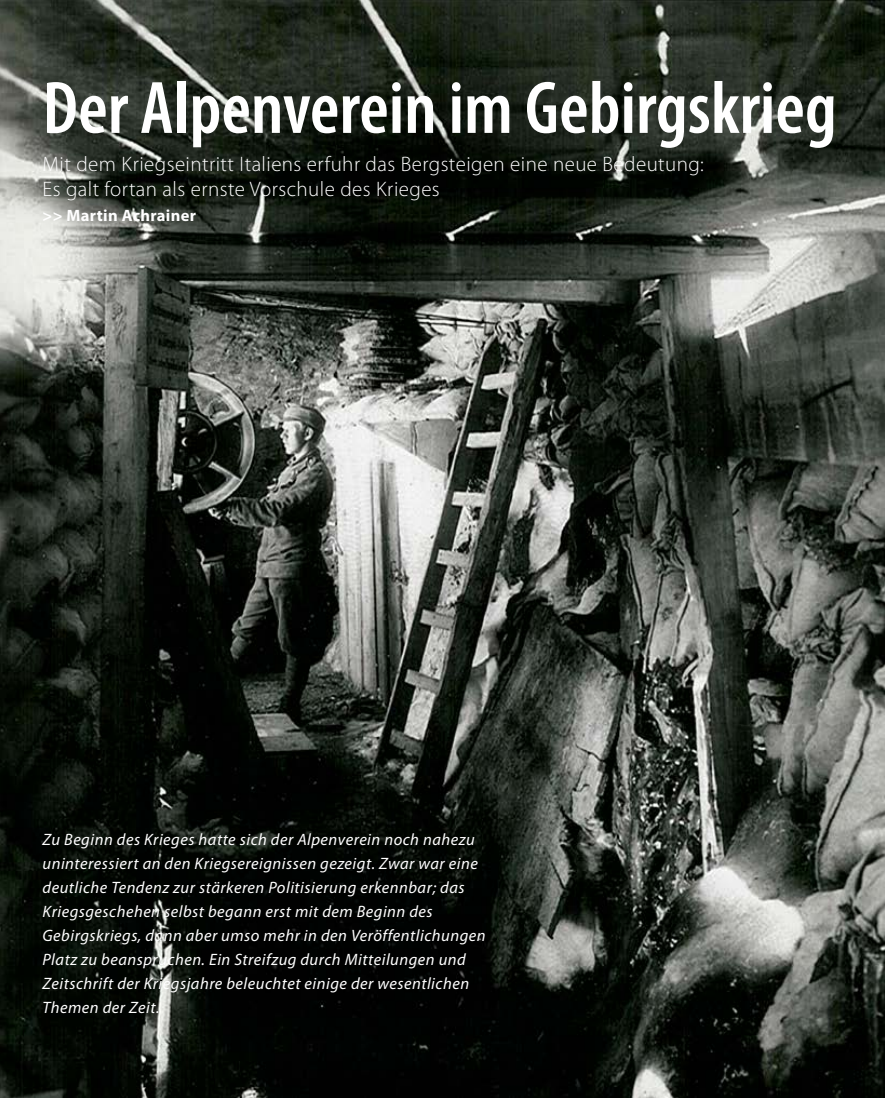
<style>
.page{position:relative;width:885px;height:1098px;background:#fff}
.page>*{position:absolute;margin:0;border:0;box-sizing:border-box;transform-origin:0 0}
.t1{font:600 condensed 75px "Myriad Pro";color:#fff}
.t2{font:300 21px/25.2px "Myriad Pro";letter-spacing:.02em;color:#fff}
.t3{font:italic 16.5px/24px "Myriad Pro";letter-spacing:.03em;color:#fff}
.t4{font:700 16.5px "Myriad Pro";letter-spacing:.02em;color:#fff}
</style>
<div class="page">
<img style="left:0;top:0;width:884px;height:1097px">
<h1 class="t1" style="left:43px;top:67px;width:795px">Der Alpenverein im Gebirgskrieg</h1>
<p class="t2" style="left:43px;top:151px;width:662px">Mit dem Kriegseintritt Italiens erfuhr das Bergsteigen eine neue Bedeutung:<br>Es galt fortan als ernste Vorschule des Krieges</p>
<p class="t4" style="left:43px;top:206px;width:155px">&gt;&gt; Martin Achrainer</p>
<p class="t3" style="left:43px;top:827px;width:444px">Zu Beginn des Krieges hatte sich der Alpenverein noch nahezu uninteressiert an den Kriegsereignissen gezeigt. Zwar war eine deutliche Tendenz zur stärkeren Politisierung erkennbar; das Kriegsgeschehen selbst begann erst mit dem Beginn des Gebirgskriegs, dann aber umso mehr in den Veröffentlichungen Platz zu beanspruchen. Ein Streifzug durch Mitteilungen und Zeitschrift der Kriegsjahre beleuchtet einige der wesentlichen Themen der Zeit.</p>
</div>
